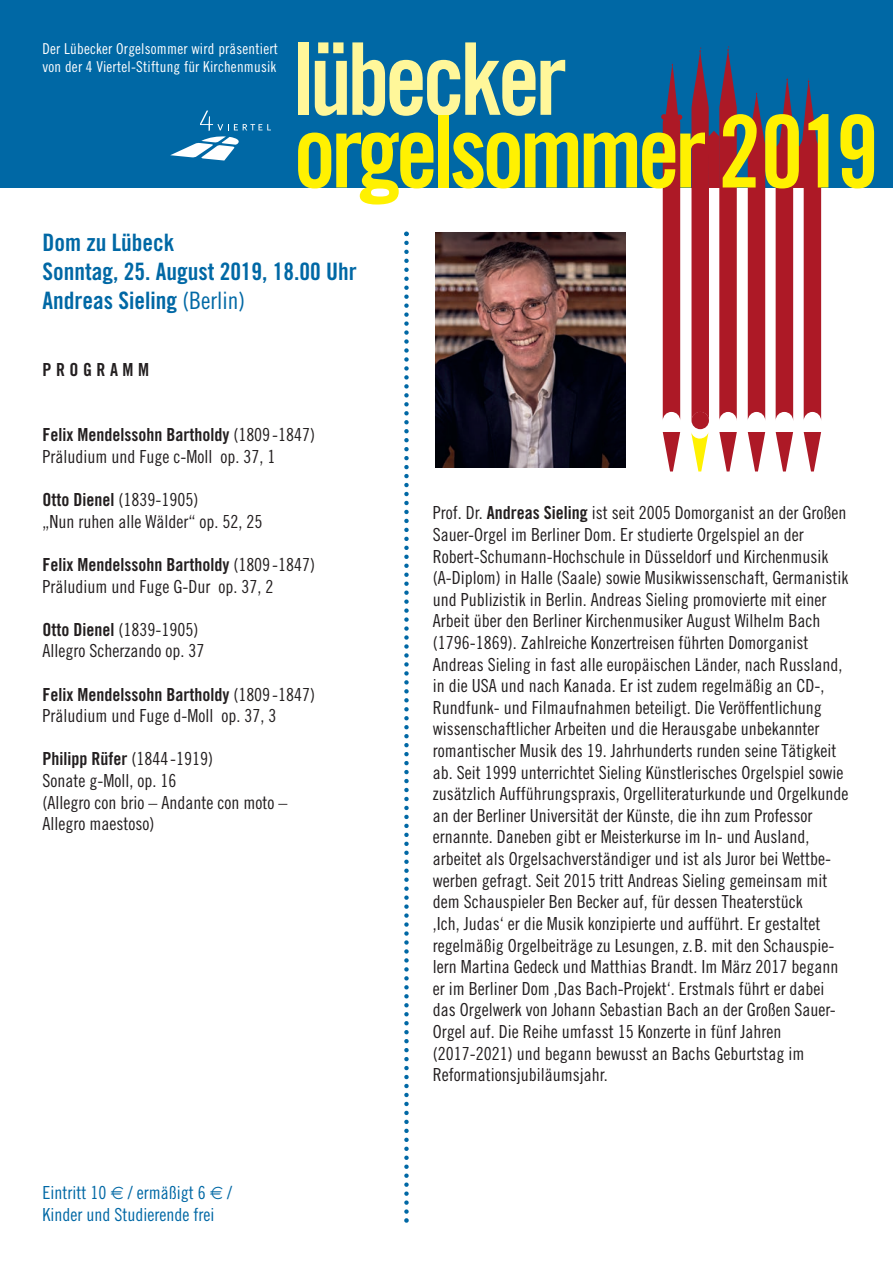
<style>
.page{position:relative;width:893px;height:1263px;background:#fff}
.page>*{position:absolute;margin:0;border:0;box-sizing:border-box;transform-origin:0 0}
.t1{font:100.2px "Trade Gothic Bold Cond Twenty";letter-spacing:-.05em;color:#fff101;scale:.95 1}
.t2{font:100.2px "Trade Gothic Bold Cond Twenty";letter-spacing:-.05em;color:#fff79a;scale:.95 1}
.t3{font:24px/28.8px "Trade Gothic Bold Cond Twenty";color:#0068a5}
.t4{font:18px/21.6px "Trade Gothic Cond Eighteen";color:#231f20}
.t5{font:18px "Trade Gothic Bold Cond Twenty";color:#231f20}
.t6{font:18px/21.6px "Trade Gothic Cond Eighteen";color:#0068a5}
.t7{font:18px "Trade Gothic Bold Cond Twenty";letter-spacing:.25em;color:#231f20}
.t8{font:15px/18px "Trade Gothic Cond Eighteen";letter-spacing:.015em;color:#fff}
.s1{font-family:"Trade Gothic Cond Eighteen"}
.s2{font-family:"Trade Gothic Bold Cond Twenty"}
</style>
<div class="page">
<div style="left:0;top:0;width:893px;height:187px;background:#0068a5"></div>
<svg style="left:719px;top:432px;width:18px;height:39px"></svg>
<svg style="left:748px;top:432px;width:17px;height:39px"></svg>
<svg style="left:776px;top:432px;width:17px;height:39px"></svg>
<svg style="left:804px;top:432px;width:17px;height:39px"></svg>
<svg style="left:663px;top:432px;width:17px;height:39px"></svg>
<svg style="left:661px;top:62px;width:21px;height:358px"></svg>
<div style="left:691px;top:412px;width:18px;height:17px;background:#ad1926;border-radius:50%"></div>
<svg style="left:748px;top:92px;width:17px;height:327px;background:#9f2333"></svg>
<svg style="left:691px;top:46px;width:46px;height:375px"></svg>
<svg style="left:776px;top:77px;width:45px;height:344px"></svg>
<svg style="left:691px;top:432px;width:17px;height:39px"></svg>
<svg style="left:404px;top:232px;width:5px;height:991px"></svg>
<img style="left:435px;top:232px;width:190px;height:235px">
<svg style="left:170px;top:111px;width:101px;height:50px"></svg>
<p class="t8" style="left:43px;top:41px;width:237px">Der Lübecker Orgelsommer wird präsentiert von der 4 Viertel-Stiftung für Kirchenmusik</p>
<h1 class="t2" style="left:293px;top:42px;width:290px">lübecker</h1>
<h1 class="t1" style="left:293px;top:115px;width:617px">orgelsommer 2019</h1>
<h2 class="t3" style="left:43px;top:230px;width:316px">Dom zu Lübeck<br>Sonntag, 25. August 2019, 18.00 Uhr<br>Andreas Sieling <span class="s1">(Berlin)</span></h2>
<p class="t7" style="left:43px;top:363px;width:108px">PROGRAMM</p>
<p class="t5" style="left:43px;top:428px;width:274px">Felix Mendelssohn Bartholdy <span class="s1">(1809-1847)</span></p>
<p class="t4" style="left:43px;top:447px;width:234px">Präludium und Fuge c-Moll op. 37, 1</p>
<p class="t4" style="left:43px;top:490px;width:221px"><span class="s2">Otto Dienel</span> (1839-1905)<br>„Nun ruhen alle Wälder“ op. 52, 25</p>
<p class="t5" style="left:43px;top:558px;width:274px">Felix Mendelssohn Bartholdy <span class="s1">(1809-1847)</span></p>
<p class="t4" style="left:43px;top:577px;width:232px">Präludium und Fuge G-Dur op. 37, 2</p>
<p class="t4" style="left:43px;top:620px;width:163px"><span class="s2">Otto Dienel</span> (1839-1905)<br>Allegro Scherzando op. 37</p>
<p class="t5" style="left:43px;top:687px;width:274px">Felix Mendelssohn Bartholdy <span class="s1">(1809-1847)</span></p>
<p class="t4" style="left:43px;top:706px;width:235px">Präludium und Fuge d-Moll op. 37, 3</p>
<p class="t5" style="left:43px;top:752px;width:172px">Philipp Rüfer <span class="s1">(1844-1919)</span></p>
<p class="t4" style="left:43px;top:771px;width:246px">Sonate g-Moll, op. 16<br>(Allegro con brio – Andante con moto –<br>Allegro maestoso)</p>
<p class="t6" style="left:43px;top:1184px;width:191px">Eintritt 10 / ermäßigt 6 /<br>Kinder und Studierende frei</p>
<p class="t4" style="left:433px;top:504px;width:417px">Prof. Dr. <span class="s2">Andreas Sieling</span> ist seit 2005 Domorganist an der Großen Sauer-Orgel im Berliner Dom. Er studierte Orgelspiel an der Robert-Schumann-Hochschule in Düsseldorf und Kirchenmusik (A-Diplom) in Halle (Saale) sowie Musikwissenschaft, Germanistik und Publizistik in Berlin. Andreas Sieling promovierte mit einer Arbeit über den Berliner Kirchenmusiker August Wilhelm Bach (1796-1869). Zahlreiche Konzertreisen führten Domorganist Andreas Sieling in fast alle europäischen Länder, nach Russland, in die USA und nach Kanada. Er ist zudem regelmäßig an CD-, Rundfunk- und Filmaufnahmen beteiligt. Die Veröffentlichung wissenschaftlicher Arbeiten und die Herausgabe unbekannter romantischer Musik des 19. Jahrhunderts runden seine Tätigkeit ab. Seit 1999 unterrichtet Sieling Künstlerisches Orgelspiel sowie zusätzlich Aufführungspraxis, Orgelliteraturkunde und Orgelkunde an der Berliner Universität der Künste, die ihn zum Professor ernannte. Daneben gibt er Meisterkurse im In- und Ausland, arbeitet als Orgelsachverständiger und ist als Juror bei Wettbe&shy;werben gefragt. Seit 2015 tritt Andreas Sieling gemeinsam mit dem Schauspieler Ben Becker auf, für dessen Theaterstück<br>‚Ich, Judas‘ er die Musik konzipierte und aufführt. Er gestaltet regelmäßig Orgelbeiträge zu Lesungen, z.B. mit den Schauspie&shy;lern Martina Gedeck und Matthias Brandt. Im März 2017 begann er im Berliner Dom ‚Das Bach-Projekt‘. Erstmals führt er dabei das Orgelwerk von Johann Sebastian Bach an der Großen Sauer-Orgel auf. Die Reihe umfasst 15 Konzerte in fünf Jahren (2017-2021) und begann bewusst an Bachs Geburtstag im Reformationsjubiläumsjahr.</p>
</div>
